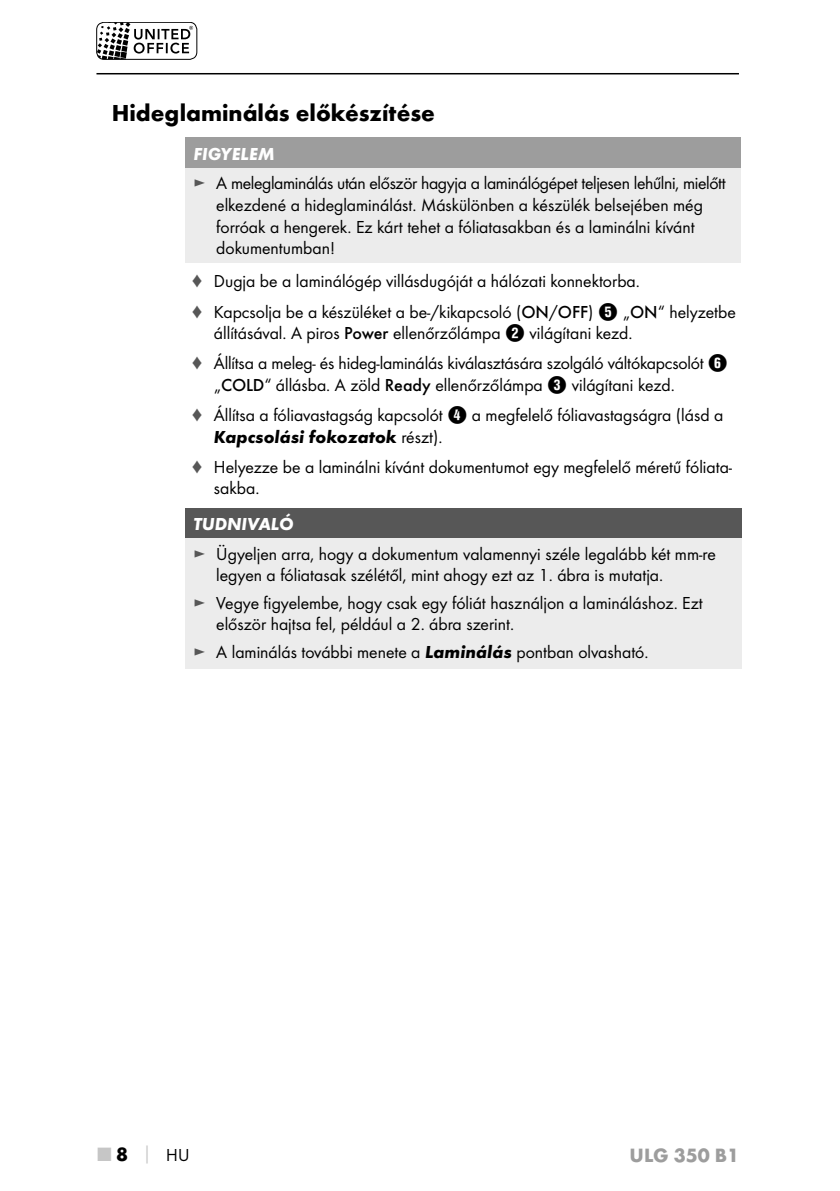
<style>
.page{position:relative;width:840px;height:1191px;background:#fff}
.page>*{position:absolute;margin:0;border:0;box-sizing:border-box;transform-origin:0 0}
.t1{font:700 24px "Futura";color:#000}
.t2{font:700 20px "Futura";color:#9d9d9d}
.t3{font:18px/21.6px "Futura Boo";color:#000}
.t4{font:italic 700 18px "Futura";color:#000}
.t5{font:italic 700 18px "Futura";color:#fff}
.s1{color:#575757}
.s2{font-family:"Futura";font-weight:500}
.s3{font-family:"Hako PI Nummern";font-size:20px}
.s4{font-family:"Futura Boo";font-weight:400;font-style:normal}
.s5{font-family:"Futura";font-weight:700;font-style:italic}
.s6{font-family:"Futura";font-weight:700;font-size:20px;color:#c6c6c6}
.s7{font-family:"Futura";font-weight:700;font-size:20px}
.s8{font-family:"Futura";font-weight:700;color:#c6c6c6}
</style>
<div class="page">
<svg style="left:97px;top:22px;width:96px;height:36px"></svg>
<div style="left:96px;top:22px;width:101px;height:38px;border:1px solid #000;border-radius:7px"></div>
<hr style="left:96px;top:73px;width:642px;height:1px;background:#000">
<div style="left:185px;top:138px;width:555px;height:30px;background:#9d9d9d"></div>
<div style="left:185px;top:168px;width:555px;height:94px;background:#ececec"></div>
<div style="left:185px;top:508px;width:557px;height:30px;background:#575757"></div>
<div style="left:185px;top:538px;width:557px;height:131px;background:#ececec"></div>
<h1 class="t1" style="left:112px;top:98px;width:324px">Hideglaminálás előkészítése</h1>
<p class="t5" style="left:193px;top:143px;width:82px">FIGYELEM</p>
<p class="t3" style="left:216px;top:172px;width:510px;text-indent:-23px"><span class="s1">►</span> A meleglaminálás után először hagyja a laminálógépet teljesen lehűlni, mielőtt elkezdené a hideglaminálást. Máskülönben a készülék belsejében még forróak a hengerek. Ez kárt tehet a fóliatasakban és a laminálni kívánt dokumentumban!</p>
<p class="t3" style="left:191px;top:266px;width:545px;line-height:30px"><span class="s1">♦</span> Dugja be a laminálógép villásdugóját a hálózati konnektorba.<br><span class="s1">♦</span> Kapcsolja be a készüléket a be-/kikapcsoló (<span class="s2">ON</span>/<span class="s2">OFF</span>) <span class="s3">5</span> „<span class="s2">ON</span>“ helyzetbe</p>
<p class="t3" style="left:191px;top:318px;width:538px;line-height:30px;text-indent:23px">állításával. A piros <span class="s2">Power</span> ellenőrzőlámpa <span class="s3">2</span> világítani kezd.<br><span class="s1">♦</span> Állítsa a meleg- és hideg-laminálás kiválasztására szolgáló váltókapcsolót <span class="s3">6</span></p>
<p class="t3" style="left:191px;top:370px;width:533px;line-height:30.2px;text-indent:23px">„<span class="s2">COLD</span>“ állásba. A zöld <span class="s2">Ready</span> ellenőrzőlámpa <span class="s3">3</span> világítani kezd.<br><span class="s1">♦</span> Állítsa a fóliavastagság kapcsolót <span class="s3">4</span> a megfelelő fóliavastagságra (lásd a</p>
<p class="t4" style="left:214px;top:425px;width:227px">Kapcsolási fokozatok <span class="s4">részt).</span></p>
<p class="t3" style="left:214px;top:456px;width:519px;text-indent:-23px"><span class="s1">♦</span> Helyezze be a laminálni kívánt dokumentumot egy megfelelő méretű fóliata&shy;sakba.</p>
<p class="t5" style="left:193px;top:513px;width:101px">TUDNIVALÓ</p>
<p class="t3" style="left:216px;top:543px;width:500px;text-indent:-23px"><span class="s1">►</span> Ügyeljen arra, hogy a dokumentum valamennyi széle legalább két mm-re legyen a fóliatasak szélétől, mint ahogy ezt az 1. ábra is mutatja.</p>
<p class="t3" style="left:216px;top:592px;width:487px;text-indent:-23px"><span class="s1">►</span> Vegye figyelembe, hogy csak egy fóliát használjon a lamináláshoz. Ezt először hajtsa fel, például a 2. ábra szerint.</p>
<p class="t3" style="left:193px;top:640px;width:454px"><span class="s1">►</span> A laminálás további menete a <span class="s5">Laminálás</span> pontban olvasható.</p>
<p class="t3" style="left:98px;top:1144px;width:93px"><span class="s6">■</span> <span class="s7">8</span> <span class="s8">│</span> HU</p>
<p class="t2" style="left:629px;top:1143px;width:111px">ULG 350 B1</p>
</div>
